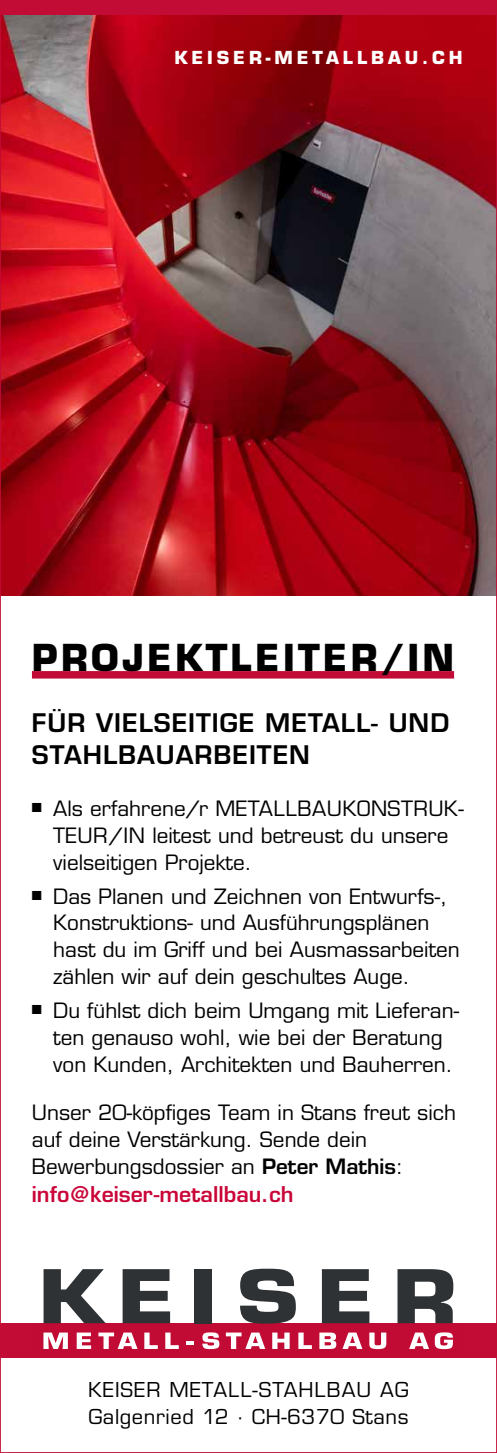
<style>
.page{position:relative;width:497px;height:1453px;background:#fff}
.page>*{position:absolute;margin:0;border:0;box-sizing:border-box;transform-origin:0 0}
.t1{font:700 36.25px "Eurostile";letter-spacing:.09em;color:#000}
.t2{font:600 25px/32.5px "Eurostile";letter-spacing:.04em;color:#000}
.t3{font:600 21.25px "Eurostile";color:#ca0538}
.t4{font:20.5px/26.8px "Eurostile";color:#000}
.t5{font:20px/27.5px "Eurostile";letter-spacing:.03em;color:#000}
.t6{font:700 17.5px "Eurostile";letter-spacing:.22em;color:#fff}
.s1{font-weight:600}
</style>
<div class="page">
<img style="left:2px;top:14px;width:492px;height:581px">
<div style="left:0;top:0;width:496px;height:14px;background:#c20b35"></div>
<div style="left:0;top:1323px;width:496px;height:35px;background:#c20b35"></div>
<svg style="left:43px;top:1332px;width:25px;height:17px"></svg>
<svg style="left:77px;top:1332px;width:14px;height:17px"></svg>
<svg style="left:98px;top:1332px;width:39px;height:17px"></svg>
<svg style="left:144px;top:1332px;width:14px;height:17px"></svg>
<svg style="left:165px;top:1332px;width:13px;height:17px"></svg>
<svg style="left:186px;top:1341px;width:7px;height:4px"></svg>
<svg style="left:202px;top:1332px;width:17px;height:17px"></svg>
<svg style="left:225px;top:1332px;width:40px;height:17px"></svg>
<svg style="left:272px;top:1332px;width:17px;height:17px"></svg>
<svg style="left:298px;top:1332px;width:13px;height:17px"></svg>
<svg style="left:319px;top:1332px;width:17px;height:17px"></svg>
<svg style="left:342px;top:1332px;width:20px;height:17px"></svg>
<svg style="left:369px;top:1332px;width:17px;height:17px"></svg>
<svg style="left:409px;top:1332px;width:19px;height:17px"></svg>
<svg style="left:434px;top:1332px;width:18px;height:17px"></svg>
<svg style="left:43px;top:1269px;width:63px;height:54px"></svg>
<svg style="left:122px;top:1269px;width:48px;height:54px"></svg>
<div style="left:194px;top:1269px;width:17px;height:54px;background:#2f3234"></div>
<svg style="left:240px;top:1269px;width:56px;height:54px"></svg>
<svg style="left:321px;top:1269px;width:48px;height:54px"></svg>
<svg style="left:397px;top:1269px;width:55px;height:54px"></svg>
<div style="left:32px;top:671px;width:421px;height:7px;background:#c20b35"></div>
<p class="t6" style="left:174px;top:47px;width:289px">KEISER-METALLBAU.CH</p>
<h1 class="t1" style="left:32px;top:635px;width:423px">PROJEKTLEITER/IN</h1>
<p class="t2" style="left:32px;top:706px;width:418px">FÜR VIELSEITIGE METALL- UND<br>STAHLBAUARBEITEN</p>
<p class="t4" style="left:53px;top:795px;width:411px;text-indent:-21px">■ Als erfahrene/r METALLBAUKONSTRUK-<br>TEUR/IN leitest und betreust du unsere vielseitigen Projekte.</p>
<p class="t4" style="left:53px;top:883px;width:407px;text-indent:-21px">■ Das Planen und Zeichnen von Entwurfs-, Konstruktions- und Ausführungsplänen hast du im Griff und bei Ausmassarbeiten zählen wir auf dein geschultes Auge.</p>
<p class="t4" style="left:53px;top:997px;width:407px;text-indent:-21px">■ Du fühlst dich beim Umgang mit Lieferan&shy;ten genauso wohl, wie bei der Beratung von Kunden, Architekten und Bauherren.</p>
<p class="t4" style="left:32px;top:1099px;width:425px">Unser 20-köpfiges Team in Stans freut sich auf deine Verstärkung. Sende dein<br>Bewerbungsdossier an <span class="s1">Peter Mathis</span>:</p>
<p class="t3" style="left:32px;top:1181px;width:263px">info@keiser-metallbau.ch</p>
<p class="t5" style="left:88px;top:1375px;width:321px">KEISER METALL-STAHLBAU AG<br>Galgenried 12 · CH-6370 Stans</p>
</div>
